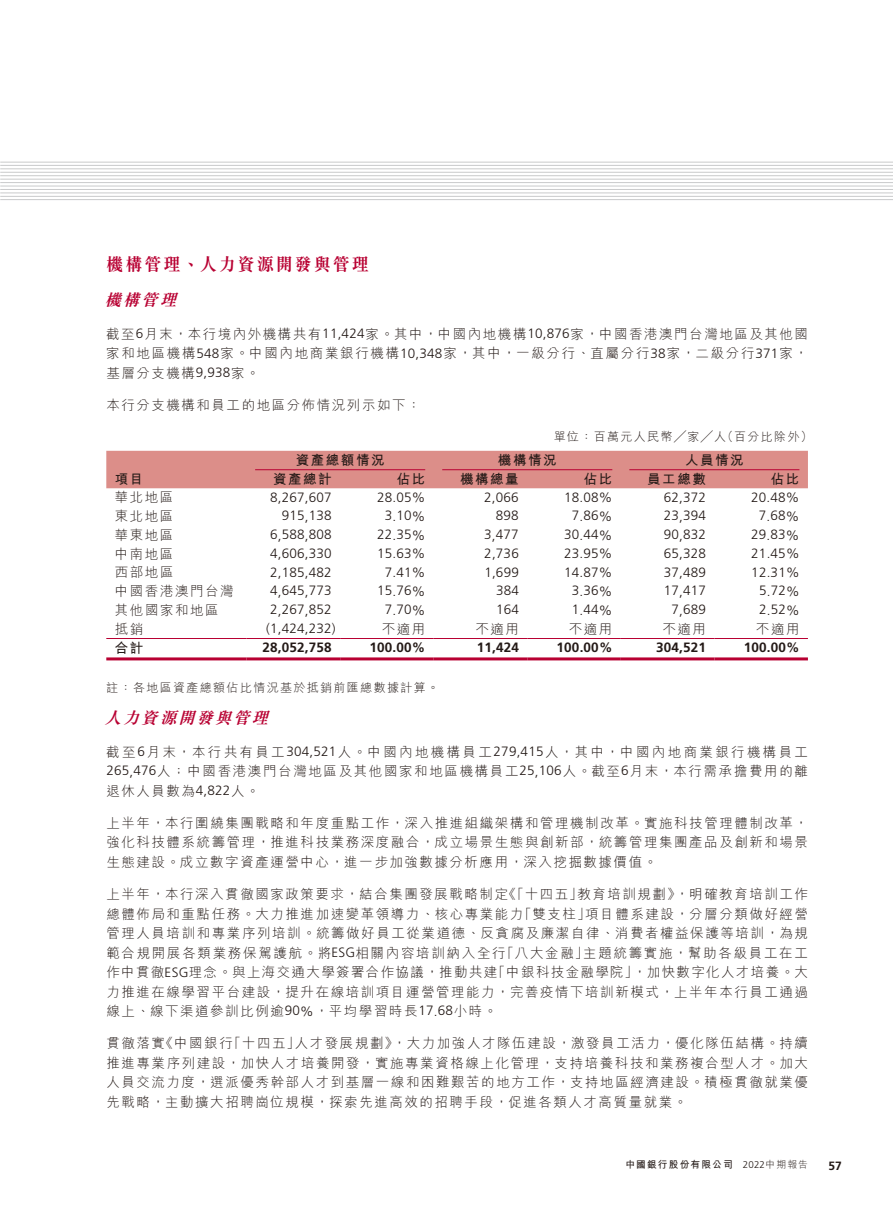
<style>
.page{position:relative;width:893px;height:1212px;background:#fff}
.page>*{position:absolute;margin:0;border:0;box-sizing:border-box;transform-origin:0 0}
.t1{font:700 18px "M Sung HK";letter-spacing:.115em;color:#b80032;scale:.95 1}
.t2{font:italic 700 16.5px "M Sung HK";color:#b80032}
.t3{font:300 13.5px/19.5px "M Hei HK";letter-spacing:.115em;color:#231916;text-align:justify}
.t4{font:300 13.5px "Frutiger";letter-spacing:.015em;color:#231916}
.t5{font:700 13.5px "Frutiger";letter-spacing:.015em;color:#231916}
.t6{font:700 13.5px "M Hei HK";letter-spacing:.115em;color:#231916}
.t7{font:300 12px "M Hei HK";letter-spacing:.115em;color:#231916}
.t8{font:700 12px "Frutiger";color:#231916}
.t9{font:700 9.75px "M Hei HK";letter-spacing:.115em;color:#231916}
.s1{font-family:"Frutiger"}
.s2{font-family:"Frutiger";font-weight:300}
.s3{font-weight:300}
</style>
<div class="page">
<hr style="left:0;top:162px;width:893px;height:1px;background:#c9cacb">
<hr style="left:0;top:165px;width:893px;height:1px;background:#c9cacb">
<hr style="left:0;top:168px;width:893px;height:1px;background:#c9cacb">
<hr style="left:0;top:172px;width:893px;height:1px;background:#c9cacb">
<hr style="left:0;top:175px;width:893px;height:1px;background:#c9cacb">
<hr style="left:0;top:179px;width:893px;height:1px;background:#c9cacb">
<hr style="left:0;top:182px;width:893px;height:1px;background:#c9cacb">
<hr style="left:0;top:186px;width:893px;height:1px;background:#c9cacb">
<hr style="left:0;top:189px;width:893px;height:1px;background:#c9cacb">
<hr style="left:0;top:192px;width:893px;height:1px;background:#c9cacb">
<hr style="left:0;top:196px;width:893px;height:1px;background:#c9cacb">
<hr style="left:0;top:199px;width:893px;height:1px;background:#c9cacb">
<div style="left:106px;top:451px;width:702px;height:37px;background:#dc8e89"></div>
<hr style="left:106px;top:638px;width:141px;height:1px;background:#b80032">
<hr style="left:247px;top:638px;width:93px;height:1px;background:#b80032">
<hr style="left:340px;top:638px;width:94px;height:1px;background:#b80032">
<hr style="left:434px;top:638px;width:93px;height:1px;background:#b80032">
<hr style="left:527px;top:638px;width:94px;height:1px;background:#b80032">
<hr style="left:621px;top:638px;width:93px;height:1px;background:#b80032">
<hr style="left:714px;top:638px;width:94px;height:1px;background:#b80032">
<hr style="left:106px;top:657px;width:141px;height:3px;background:#b80032">
<hr style="left:247px;top:657px;width:93px;height:3px;background:#b80032">
<hr style="left:340px;top:657px;width:94px;height:3px;background:#b80032">
<hr style="left:434px;top:657px;width:93px;height:3px;background:#b80032">
<hr style="left:527px;top:657px;width:94px;height:3px;background:#b80032">
<hr style="left:621px;top:657px;width:93px;height:3px;background:#b80032">
<hr style="left:714px;top:657px;width:94px;height:3px;background:#b80032">
<hr style="left:255px;top:469px;width:170px;height:1px;background:#b80032">
<hr style="left:442px;top:469px;width:170px;height:1px;background:#b80032">
<hr style="left:629px;top:469px;width:170px;height:1px;background:#b80032">
<h1 class="t1" style="left:106px;top:252px;width:278px">機構管理、人力資源開發與管理</h1>
<p class="t2" style="left:105px;top:289px;width:79px">機構管理</p>
<p class="t3" style="left:106px;top:323px;width:703px">截至<span class="s1">6</span>月末，本行境內外機構共有<span class="s1">11,424</span>家。其中，中國內地機構<span class="s1">10,876</span>家，中國香港澳門台灣地區及其他國家和地區機構<span class="s1">548</span>家。中國內地商業銀行機構<span class="s1">10,348</span>家，其中，一級分行、直屬分行<span class="s1">38</span>家，二級分行<span class="s1">371</span>家，基層分支機構<span class="s1">9,938</span>家。</p>
<p class="t3" style="left:106px;top:395px;width:316px">本行分支機構和員工的地區分佈情況列示如下：</p>
<p class="t7" style="left:554px;top:428px;width:260px">單位：百萬元人民幣╱家╱人（百分比除外）</p>
<p class="t6" style="left:296px;top:450px;width:90px">資產總額情況</p>
<p class="t6" style="left:498px;top:450px;width:60px">機構情況</p>
<p class="t6" style="left:685px;top:450px;width:60px">人員情況</p>
<p class="t6" style="left:115px;top:469px;width:30px">項目</p>
<p class="t6" style="left:273px;top:469px;width:60px">資產總計</p>
<p class="t6" style="left:397px;top:469px;width:30px">佔比</p>
<p class="t6" style="left:460px;top:469px;width:60px">機構總量</p>
<p class="t6" style="left:584px;top:469px;width:30px">佔比</p>
<p class="t6" style="left:647px;top:469px;width:60px">員工總數</p>
<p class="t6" style="left:771px;top:469px;width:30px">佔比</p>
<p class="t3" style="left:115px;top:487px;width:60px">華北地區</p>
<p class="t4" style="left:270px;top:489px;width:63px">8,267,607</p>
<p class="t4" style="left:377px;top:489px;width:50px">28.05%</p>
<p class="t4" style="left:484px;top:489px;width:36px">2,066</p>
<p class="t4" style="left:564px;top:489px;width:50px">18.08%</p>
<p class="t4" style="left:664px;top:489px;width:44px">62,372</p>
<p class="t4" style="left:751px;top:489px;width:50px">20.48%</p>
<p class="t3" style="left:115px;top:506px;width:60px">東北地區</p>
<p class="t4" style="left:282px;top:508px;width:51px">915,138</p>
<p class="t4" style="left:385px;top:508px;width:42px">3.10%</p>
<p class="t4" style="left:496px;top:508px;width:24px">898</p>
<p class="t4" style="left:572px;top:508px;width:42px">7.86%</p>
<p class="t4" style="left:664px;top:508px;width:44px">23,394</p>
<p class="t4" style="left:759px;top:508px;width:42px">7.68%</p>
<p class="t3" style="left:115px;top:525px;width:60px">華東地區</p>
<p class="t4" style="left:270px;top:527px;width:63px">6,588,808</p>
<p class="t4" style="left:377px;top:527px;width:50px">22.35%</p>
<p class="t4" style="left:484px;top:527px;width:36px">3,477</p>
<p class="t4" style="left:564px;top:527px;width:50px">30.44%</p>
<p class="t4" style="left:664px;top:527px;width:44px">90,832</p>
<p class="t4" style="left:751px;top:527px;width:50px">29.83%</p>
<p class="t3" style="left:115px;top:543px;width:60px">中南地區</p>
<p class="t4" style="left:270px;top:546px;width:63px">4,606,330</p>
<p class="t4" style="left:377px;top:546px;width:50px">15.63%</p>
<p class="t4" style="left:484px;top:546px;width:36px">2,736</p>
<p class="t4" style="left:564px;top:546px;width:50px">23.95%</p>
<p class="t4" style="left:664px;top:546px;width:44px">65,328</p>
<p class="t4" style="left:751px;top:546px;width:50px">21.45%</p>
<p class="t3" style="left:115px;top:562px;width:60px">西部地區</p>
<p class="t4" style="left:270px;top:564px;width:63px">2,185,482</p>
<p class="t4" style="left:385px;top:564px;width:42px">7.41%</p>
<p class="t4" style="left:484px;top:564px;width:36px">1,699</p>
<p class="t4" style="left:564px;top:564px;width:50px">14.87%</p>
<p class="t4" style="left:664px;top:564px;width:44px">37,489</p>
<p class="t4" style="left:751px;top:564px;width:50px">12.31%</p>
<p class="t3" style="left:115px;top:581px;width:120px">中國香港澳門台灣</p>
<p class="t4" style="left:270px;top:583px;width:63px">4,645,773</p>
<p class="t4" style="left:377px;top:583px;width:50px">15.76%</p>
<p class="t4" style="left:496px;top:583px;width:24px">384</p>
<p class="t4" style="left:572px;top:583px;width:42px">3.36%</p>
<p class="t4" style="left:664px;top:583px;width:44px">17,417</p>
<p class="t4" style="left:759px;top:583px;width:42px">5.72%</p>
<p class="t3" style="left:115px;top:600px;width:105px">其他國家和地區</p>
<p class="t4" style="left:270px;top:602px;width:63px">2,267,852</p>
<p class="t4" style="left:385px;top:602px;width:42px">7.70%</p>
<p class="t4" style="left:496px;top:602px;width:24px">164</p>
<p class="t4" style="left:572px;top:602px;width:42px">1.44%</p>
<p class="t4" style="left:671px;top:602px;width:36px">7,689</p>
<p class="t4" style="left:759px;top:602px;width:42px">2.52%</p>
<p class="t3" style="left:115px;top:618px;width:30px">抵銷</p>
<p class="t4" style="left:266px;top:621px;width:71px">(1,424,232)</p>
<p class="t3" style="left:382px;top:618px;width:45px">不適用</p>
<p class="t3" style="left:475px;top:618px;width:45px">不適用</p>
<p class="t3" style="left:569px;top:618px;width:45px">不適用</p>
<p class="t3" style="left:662px;top:618px;width:45px">不適用</p>
<p class="t3" style="left:756px;top:618px;width:45px">不適用</p>
<p class="t6" style="left:115px;top:638px;width:30px">合計</p>
<p class="t5" style="left:263px;top:639px;width:71px">28,052,758</p>
<p class="t5" style="left:369px;top:639px;width:57px">100.00%</p>
<p class="t5" style="left:477px;top:639px;width:44px">11,424</p>
<p class="t5" style="left:557px;top:639px;width:57px">100.00%</p>
<p class="t5" style="left:656px;top:639px;width:51px">304,521</p>
<p class="t5" style="left:744px;top:639px;width:57px">100.00%</p>
<p class="t7" style="left:106px;top:679px;width:334px">註：各地區資產總額佔比情況基於抵銷前匯總數據計算。</p>
<p class="t2" style="left:105px;top:707px;width:171px">人力資源開發與管理</p>
<p class="t3" style="left:106px;top:741px;width:703px">截至<span class="s1">6</span>月末，本行共有員工<span class="s1">304,521</span>人。中國內地機構員工<span class="s1">279,415</span>人，其中，中國內地商業銀行機構員工<span class="s1">265,476</span>人；中國香港澳門台灣地區及其他國家和地區機構員工<span class="s1">25,106</span>人。截至<span class="s1">6</span>月末，本行需承擔費用的離退休人員數為<span class="s1">4,822</span>人。</p>
<p class="t3" style="left:106px;top:812px;width:703px">上半年，本行圍繞集團戰略和年度重點工作，深入推進組織架構和管理機制改革。實施科技管理體制改革，強化科技體系統籌管理，推進科技業務深度融合，成立場景生態與創新部，統籌管理集團產品及創新和場景生態建設。成立數字資產運營中心，進一步加強數據分析應用，深入挖掘數據價值。</p>
<p class="t3" style="left:106px;top:884px;width:703px">上半年，本行深入貫徹國家政策要求，結合集團發展戰略制定《「十四五」教育培訓規劃》，明確教育培訓工作總體佈局和重點任務。大力推進加速變革領導力、核心專業能力「雙支柱」項目體系建設，分層分類做好經營管理人員培訓和專業序列培訓。統籌做好員工從業道德、反貪腐及廉潔自律、消費者權益保護等培訓，為規範合規開展各類業務保駕護航。將<span class="s1">ESG</span>相關內容培訓納入全行「八大金融」主題統籌實施，幫助各級員工在工作中貫徹<span class="s1">ESG</span>理念。與上海交通大學簽署合作協議，推動共建「中銀科技金融學院」，加快數字化人才培養。大力推進在線學習平台建設，提升在線培訓項目運營管理能力，完善疫情下培訓新模式，上半年本行員工通過線上、線下渠道參訓比例逾<span class="s1">90%</span>，平均學習時長<span class="s1">17.68</span>小時。</p>
<p class="t3" style="left:106px;top:1033px;width:703px">貫徹落實《中國銀行「十四五」人才發展規劃》，大力加強人才隊伍建設，激發員工活力，優化隊伍結構。持續推進專業序列建設，加快人才培養開發，實施專業資格線上化管理，支持培養科技和業務複合型人才。加大人員交流力度，選派優秀幹部人才到基層一線和困難艱苦的地方工作，支持地區經濟建設。積極貫徹就業優先戰略，主動擴大招聘崗位規模，探索先進高效的招聘手段，促進各類人才高質量就業。</p>
<p class="t9" style="left:625px;top:1157px;width:184px">中國銀行股份有限公司 <span class="s2">2022</span><span class="s3">中期報告</span></p>
<p class="t8" style="left:828px;top:1158px;width:15px">57</p>
</div>
